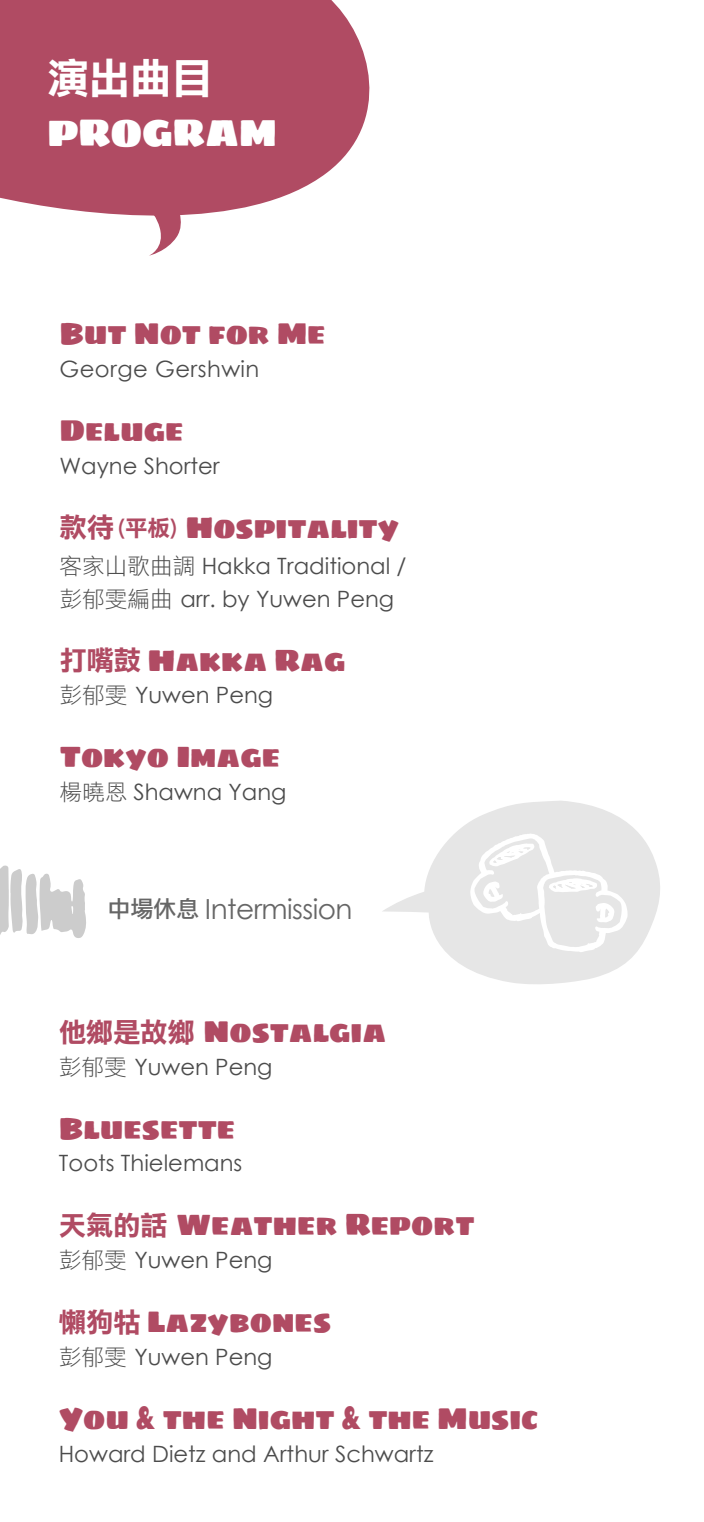
<style>
.page{position:relative;width:704px;height:1522px;background:#fff}
.page>*{position:absolute;margin:0;border:0;box-sizing:border-box;transform-origin:0 0}
.t1{font:41.88px "DF Li Hei Std W7";color:#fff}
.t2{font:37.5px "Sigmar One";letter-spacing:-.02em;color:#fff}
.t3{font:30px "Sigmar One";letter-spacing:-.02em;color:#b04b63}
.t4{font:27.69px "Century Gothic";letter-spacing:-.02em;color:#666}
.t5{font:22.5px/32.8px "Century Gothic";color:#4c4c4c}
.t6{font:22.5px "Century Gothic";letter-spacing:.02em;color:#4c4c4c}
.s1{font-family:"DF Li Hei Std W7";font-size:27.5px}
.s2{font-family:"DF Li Hei Std W7";font-size:22.5px}
.s3{font-family:"DF Li Hei Std W3"}
.s4{font-family:"DF Li Hei Std W5";font-size:23.12px}
.s5{font-family:"Gill Sans";font-weight:800;font-stretch:condensed}
</style>
<div class="page">
<svg style="left:382px;top:801px;width:278px;height:183px;fill:#e6e6e6"></svg>
<svg style="left:0;top:0;width:370px;height:216px;background:#b75b71"></svg>
<svg style="left:136px;top:199px;width:50px;height:57px"></svg>
<svg style="left:470px;top:833px;width:157px;height:119px"></svg>
<svg style="left:0;top:865px;width:86px;height:73px"></svg>
<h1 class="t1" style="left:47px;top:55px;width:168px">演出曲目</h1>
<h2 class="t2" style="left:47px;top:101px;width:231px">PROGRAM</h2>
<h3 class="t3" style="left:59px;top:309px;width:268px">But Not for Me</h3>
<p class="t6" style="left:59px;top:353px;width:201px">George Gershwin</p>
<h3 class="t3" style="left:59px;top:405px;width:126px">Deluge</h3>
<p class="t5" style="left:59px;top:449px;width:162px">Wayne Shorter</p>
<h3 class="t3" style="left:59px;top:502px;width:341px"><span class="s1">款待</span> <span class="s2">(平板)</span> Hospitality</h3>
<p class="t5" style="left:59px;top:549px;width:348px"><span class="s3">客家山歌曲調</span> Hakka Traditional /<span class="s3">彭郁雯編曲</span> arr. by Yuwen Peng</p>
<h3 class="t3" style="left:59px;top:635px;width:287px"><span class="s1">打嘴鼓</span> Hakka Rag</h3>
<p class="t5" style="left:59px;top:679px;width:215px"><span class="s3">彭郁雯</span> Yuwen Peng</p>
<h3 class="t3" style="left:59px;top:732px;width:222px">Tokyo Image</h3>
<p class="t5" style="left:59px;top:775px;width:228px"><span class="s3">楊曉恩</span> Shawna Yang</p>
<p class="t4" style="left:108px;top:889px;width:246px"><span class="s4">中場休息</span> Intermission</p>
<h3 class="t3" style="left:59px;top:1006px;width:329px"><span class="s1">他鄉是故鄉</span> Nostalgia</h3>
<p class="t5" style="left:59px;top:1050px;width:215px"><span class="s3">彭郁雯</span> Yuwen Peng</p>
<h3 class="t3" style="left:59px;top:1103px;width:178px">Bluesette</h3>
<p class="t5" style="left:59px;top:1146px;width:185px">Toots Thielemans</p>
<h3 class="t3" style="left:59px;top:1200px;width:417px"><span class="s1">天氣的話</span> Weather Report</h3>
<p class="t5" style="left:59px;top:1243px;width:215px"><span class="s3">彭郁雯</span> Yuwen Peng</p>
<h3 class="t3" style="left:59px;top:1297px;width:274px"><span class="s1">懶狗牯</span> Lazybones</h3>
<p class="t5" style="left:59px;top:1340px;width:215px"><span class="s3">彭郁雯</span> Yuwen Peng</p>
<h3 class="t3" style="left:59px;top:1393px;width:481px">You <span class="s5">&amp;</span> the Night <span class="s5">&amp;</span> the Music</h3>
<p class="t5" style="left:59px;top:1437px;width:376px">Howard Dietz and Arthur Schwartz</p>
</div>
